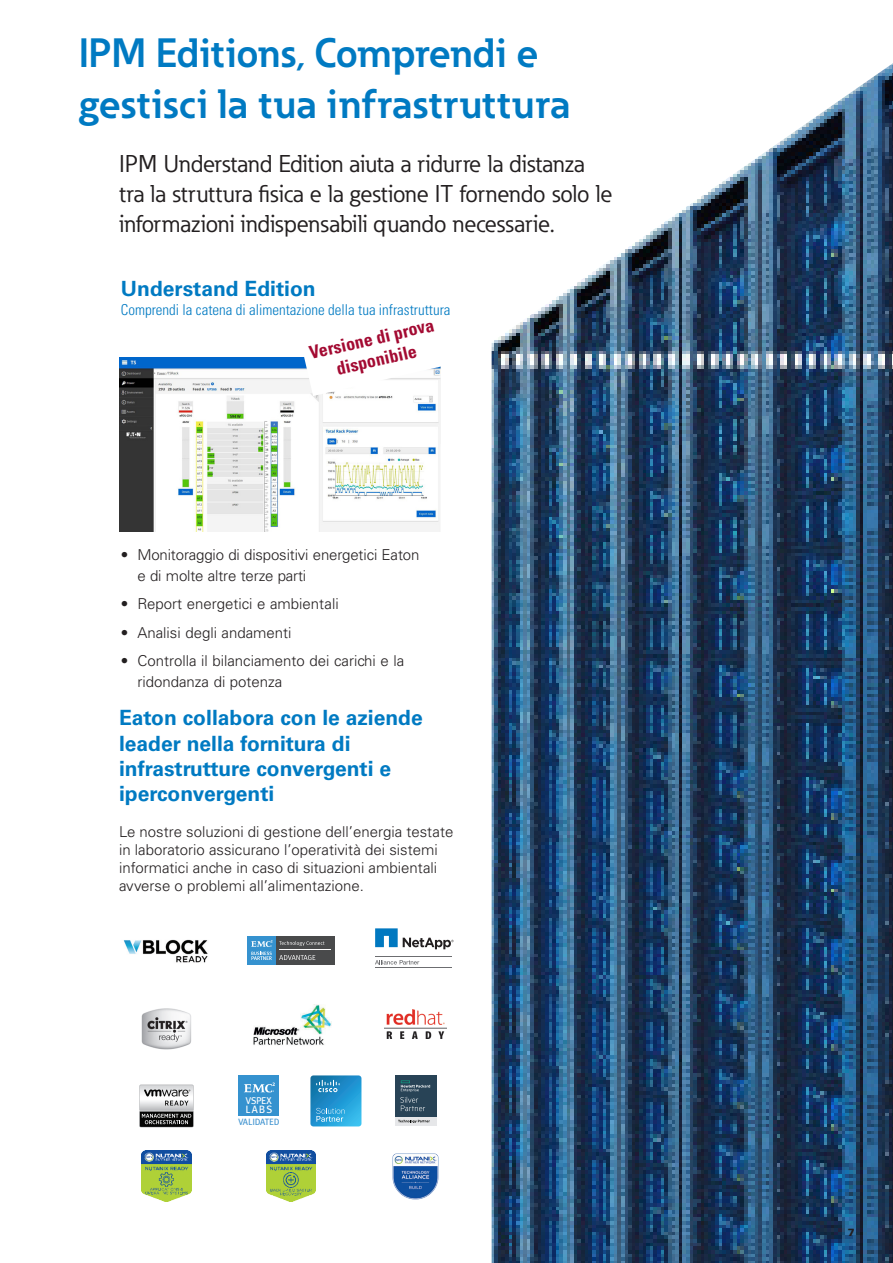
<style>
.page{position:relative;width:893px;height:1263px;background:#fff}
.page>*{position:absolute;margin:0;border:0;box-sizing:border-box;transform-origin:0 0}
._01_Headline___ADJ_S{font:700 40.5px/51px "Eaton";color:#007ac2}
._02_Body_Head__8_5_p{font:24px/30px "Eaton";color:#231f20}
._02_Body_Head__8_5_p-2{font:700 21px/25.2px "Univers LT Std";color:#007ac2}
.t1{font:700 condensed 18px/21.6px "Univers LT Std";color:#a30a32;text-align:center}
._02_Bullet1__9_pt{font:300 15px/21px "Univers LT Std";color:#231f20}
._02_Body_Head__8_5_p-3{font:300 15px/18px "Univers LT Std";color:#231f20}
.t2{font:300 condensed 15px "Univers LT Std";color:#007ac2}
.t3{font:10.65px "Meta Book Caps";color:#fff}
.t4{font:900 10.5px "Univers LT Std";color:#231f20}
.t5{font:9.9px "Meta Book Caps";letter-spacing:-.045em;color:#fff}
.t6{font:9.15px "Meta Book Caps";letter-spacing:-.025em;color:#4194d0}
</style>
<div class="page">
<img style="left:119px;top:357px;width:322px;height:175px">
<img style="left:492px;top:63px;width:401px;height:1200px">
<div style="left:276px;top:936px;width:59px;height:29px;background:#494a4b"></div>
<svg style="left:279px;top:941px;width:46px;height:5px"></svg>
<svg style="left:279px;top:955px;width:36px;height:5px"></svg>
<hr style="left:279px;top:950px;width:52px;height:1px;background:#fff">
<div style="left:247px;top:936px;width:29px;height:29px;background:#3592cf"></div>
<svg style="left:251px;top:940px;width:22px;height:20px"></svg>
<svg style="left:375px;top:928px;width:79px;height:21px"></svg>
<hr style="left:375px;top:957px;width:76px;height:1px;background:#6c6d70">
<hr style="left:375px;top:967px;width:76px;height:1px;background:#6c6d70">
<svg style="left:375px;top:960px;width:44px;height:4px"></svg>
<img style="left:123px;top:939px;width:85px;height:24px">
<img style="left:142px;top:1008px;width:49px;height:41px">
<img style="left:385px;top:1009px;width:62px;height:30px">
<img style="left:253px;top:1004px;width:78px;height:41px">
<svg style="left:139px;top:1085px;width:54px;height:42px"></svg>
<div style="left:238px;top:1075px;width:41px;height:41px;background:#3592cf"></div>
<svg style="left:244px;top:1082px;width:31px;height:11px"></svg>
<svg style="left:310px;top:1075px;width:51px;height:51px;background:#319bd0"></svg>
<img style="left:142px;top:1150px;width:49px;height:52px">
<img style="left:267px;top:1150px;width:49px;height:52px">
<img style="left:393px;top:1153px;width:46px;height:46px">
<div style="left:395px;top:1075px;width:42px;height:42px;background:#284356"></div>
<div style="left:395px;top:1117px;width:42px;height:8px;background:#e6e7e9"></div>
<svg style="left:398px;top:1120px;width:32px;height:3px"></svg>
<svg style="left:400px;top:1080px;width:30px;height:31px"></svg>
<svg style="left:302px;top:357px;width:139px;height:39px"></svg>
<p class="_01_Headline___ADJ_S" style="left:79px;top:27px;width:493px">IPM Editions, Comprendi e gestisci la tua infrastruttura</p>
<p class="_02_Body_Head__8_5_p" style="left:119px;top:149px;width:495px">IPM Understand Edition aiuta a ridurre la distanza tra la struttura fisica e la gestione IT fornendo solo le informazioni indispensabili quando necessarie.</p>
<p class="_02_Body_Head__8_5_p-2" style="left:121px;top:276px;width:196px">Understand Edition</p>
<p class="t2" style="left:121px;top:301px;width:331px">Comprendi la catena di alimentazione della tua infrastruttura</p>
<p class="t1" style="left:307px;top:342px;width:129px;rotate:-13deg">Versione di prova disponibile</p>
<p class="_02_Bullet1__9_pt" style="left:137px;top:544px;width:283px;text-indent:-16px">• Monitoraggio di dispositivi energetici Eaton e di molte altre terze parti</p>
<p class="_02_Bullet1__9_pt" style="left:121px;top:593px;width:219px">• Report energetici e ambientali</p>
<p class="_02_Bullet1__9_pt" style="left:121px;top:622px;width:172px">• Analisi degli andamenti</p>
<p class="_02_Bullet1__9_pt" style="left:137px;top:650px;width:268px;text-indent:-16px">• Controlla il bilanciamento dei carichi e la ridondanza di potenza</p>
<p class="_02_Body_Head__8_5_p-2" style="left:119px;top:706px;width:305px">Eaton collabora con le aziende leader nella fornitura di infrastrutture convergenti e iperconvergenti</p>
<p class="_02_Body_Head__8_5_p-3" style="left:119px;top:822px;width:336px">Le nostre soluzioni di gestione dell’energia testate in laboratorio assicurano l’operatività dei sistemi informatici anche in caso di situazioni ambientali avverse o problemi all’alimentazione.</p>
<p class="t5" style="left:246px;top:1094px;width:27px">VSPEX</p>
<p class="t3" style="left:245px;top:1103px;width:29px">LABS</p>
<p class="t6" style="left:238px;top:1116px;width:43px">VALIDATED</p>
<p class="t4" style="left:848px;top:1225px;width:9px">7</p>
</div>
